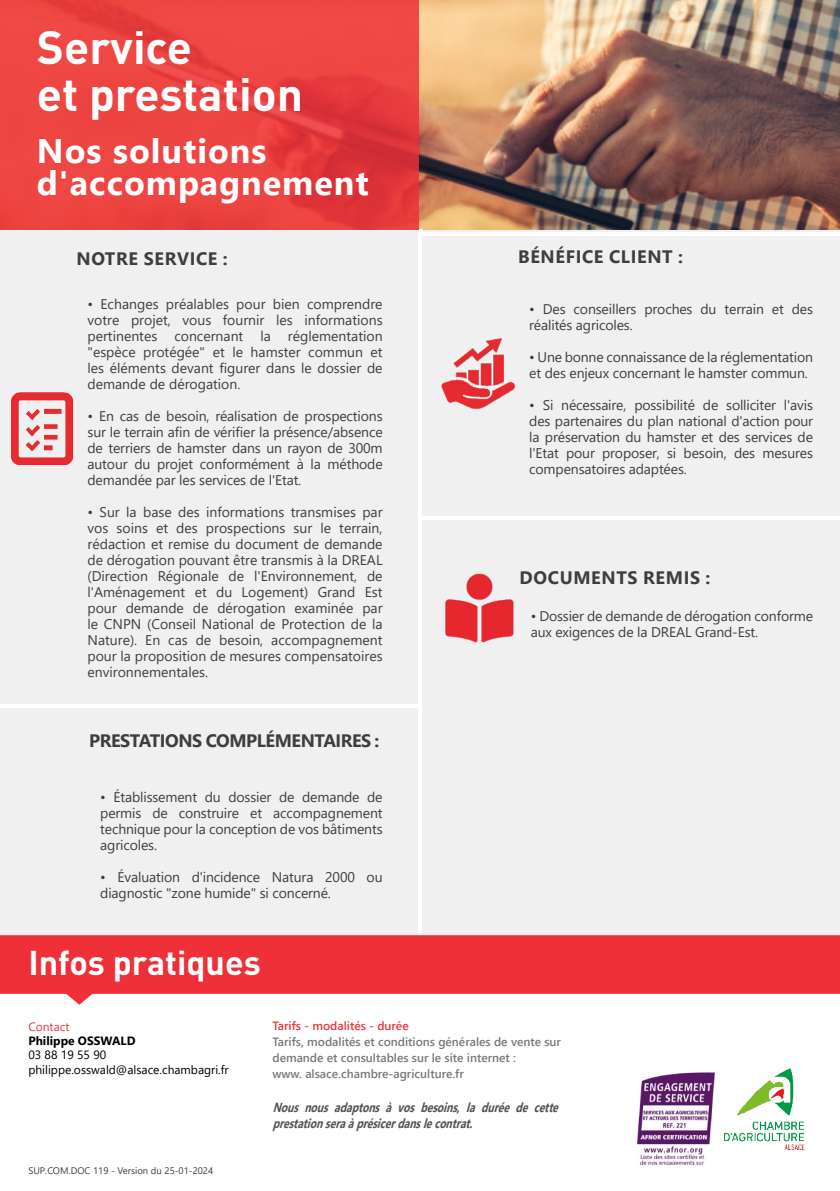
<style>
.page{position:relative;width:840px;height:1191px;background:#fff}
.page>*{position:absolute;margin:0;border:0;box-sizing:border-box;transform-origin:0 0}
.t1{font:700 46px/46.6px "DIN";color:#fff}
.t2{font:700 34px "Segoe UI";letter-spacing:.03em;color:#fff}
.t3{font:700 34px "DIN";color:#fff}
.t4{font:700 18px "Segoe UI";letter-spacing:.035em;color:#3e3e3f}
.t5{font:700 18px "Segoe UI";letter-spacing:-.025em;color:#3e3e3f}
.t6{font:14px/16px "Segoe UI";letter-spacing:-.01em;color:#3e3e3f;text-align:justify}
.t7{font:italic 700 13.2px/16px "Segoe UI";color:#535454;scale:.78 1}
.t8{font:600 12px/16px "Segoe UI";color:#76787b}
.t9{font:12px "Segoe UI";color:#000}
.t10{font:600 12px "Segoe UI";color:#ee343b}
.t11{font:700 12px "Segoe UI";color:#000}
.t12{font:12px "Segoe UI";color:#ee343b}
.t13{font:9.6px "Segoe UI";color:#3e3e3f}
</style>
<div class="page">
<img style="left:418px;top:0;width:421px;height:230px">
<div style="left:0;top:230px;width:839px;height:708px;background:#f0f0f0"></div>
<hr style="left:418px;top:230px;width:3px;height:961px;background:#fff">
<svg style="left:0;top:0;width:418px;height:230px;background:#ea4140"></svg>
<img style="left:11px;top:392px;width:63px;height:74px">
<svg style="left:0;top:935px;width:839px;height:69px;background:#f04e55"></svg>
<img style="left:441px;top:338px;width:74px;height:71px">
<hr style="left:421px;top:232px;width:418px;height:4px;background:#fff">
<hr style="left:0;top:704px;width:418px;height:3px;background:#fff">
<img style="left:445px;top:573px;width:69px;height:70px">
<hr style="left:421px;top:516px;width:418px;height:4px;background:#fff">
<img style="left:724px;top:1068px;width:81px;height:83px">
<img style="left:637px;top:1072px;width:78px;height:93px">
<p class="t1" style="left:37px;top:22px;width:267px">Service<br>et prestation</p>
<p class="t2" style="left:37px;top:118px;width:231px">Nos solutions</p>
<p class="t2" style="left:37px;top:151px;width:333px">d'accompagnement</p>
<p class="t4" style="left:76px;top:241px;width:153px">NOTRE SERVICE :</p>
<p class="t6" style="left:87px;top:294px;width:296px">• Echanges préalables pour bien comprendre votre projet, vous fournir les informations pertinentes concernant la réglementation "espèce protégée" et le hamster commun et les éléments devant figurer dans le dossier de demande de dérogation.</p>
<p class="t6" style="left:87px;top:406px;width:296px">• En cas de besoin, réalisation de prospections sur le terrain afin de vérifier la présence/absence de terriers de hamster dans un rayon de 300m autour du projet conformément à la méthode demandée par les services de l'Etat.</p>
<p class="t6" style="left:87px;top:502px;width:296px">• Sur la base des informations transmises par vos soins et des prospections sur le terrain, rédaction et remise du document de demande de dérogation pouvant être transmis à la DREAL (Direction Régionale de l'Environnement, de l'Aménagement et du Logement) Grand Est pour demande de dérogation examinée par le CNPN (Conseil National de Protection de la Nature). En cas de besoin, accompagnement pour la proposition de mesures compensatoires environnementales.</p>
<p class="t5" style="left:89px;top:724px;width:291px">PRESTATIONS COMPLÉMENTAIRES :</p>
<p class="t6" style="left:100px;top:788px;width:284px">• Établissement du dossier de demande de permis de construire et accompagnement technique pour la conception de vos bâtiments agricoles.</p>
<p class="t6" style="left:100px;top:868px;width:284px">• Évaluation d'incidence Natura 2000 ou diagnostic "zone humide" si concerné.</p>
<p class="t3" style="left:28px;top:941px;width:234px">Infos pratiques</p>
<p class="t4" style="left:518px;top:240px;width:166px">BÉNÉFICE CLIENT :</p>
<p class="t6" style="left:529px;top:300px;width:285px">• Des conseillers proches du terrain et des réalités agricoles.</p>
<p class="t6" style="left:529px;top:348px;width:285px">• Une bonne connaissance de la réglementation et des enjeux concernant le hamster commun.</p>
<p class="t6" style="left:529px;top:396px;width:285px">• Si nécessaire, possibilité de solliciter l'avis des partenaires du plan national d'action pour la préservation du hamster et des services de l'Etat pour proposer, si besoin, des mesures compensatoires adaptées.</p>
<p class="t4" style="left:519px;top:561px;width:192px">DOCUMENTS REMIS :</p>
<p class="t6" style="left:530px;top:606px;width:284px">• Dossier de demande de dérogation conforme aux exigences de la DREAL Grand-Est.</p>
<p class="t12" style="left:28px;top:1015px;width:43px">Contact</p>
<p class="t11" style="left:28px;top:1029px;width:109px">Philippe OSSWALD</p>
<p class="t9" style="left:28px;top:1043px;width:79px">03 88 19 55 90</p>
<p class="t9" style="left:28px;top:1058px;width:202px">philippe.osswald@alsace.chambagri.fr</p>
<p class="t13" style="left:28px;top:1161px;width:186px">SUP.COM.DOC 119 - Version du 25-01-2024</p>
<p class="t10" style="left:272px;top:1014px;width:138px">Tarifs - modalités - durée</p>
<p class="t8" style="left:272px;top:1032px;width:290px">Tarifs, modalités et conditions générales de vente sur demande et consultables sur le site internet :</p>
<p class="t8" style="left:272px;top:1064px;width:193px">www. alsace.chambre-agriculture.fr</p>
<p class="t7" style="left:272px;top:1098px;width:375px">Nousnousadaptonsàvosbesoins,laduréedecette prestationseraàprésicerdanslecontrat.</p>
</div>
